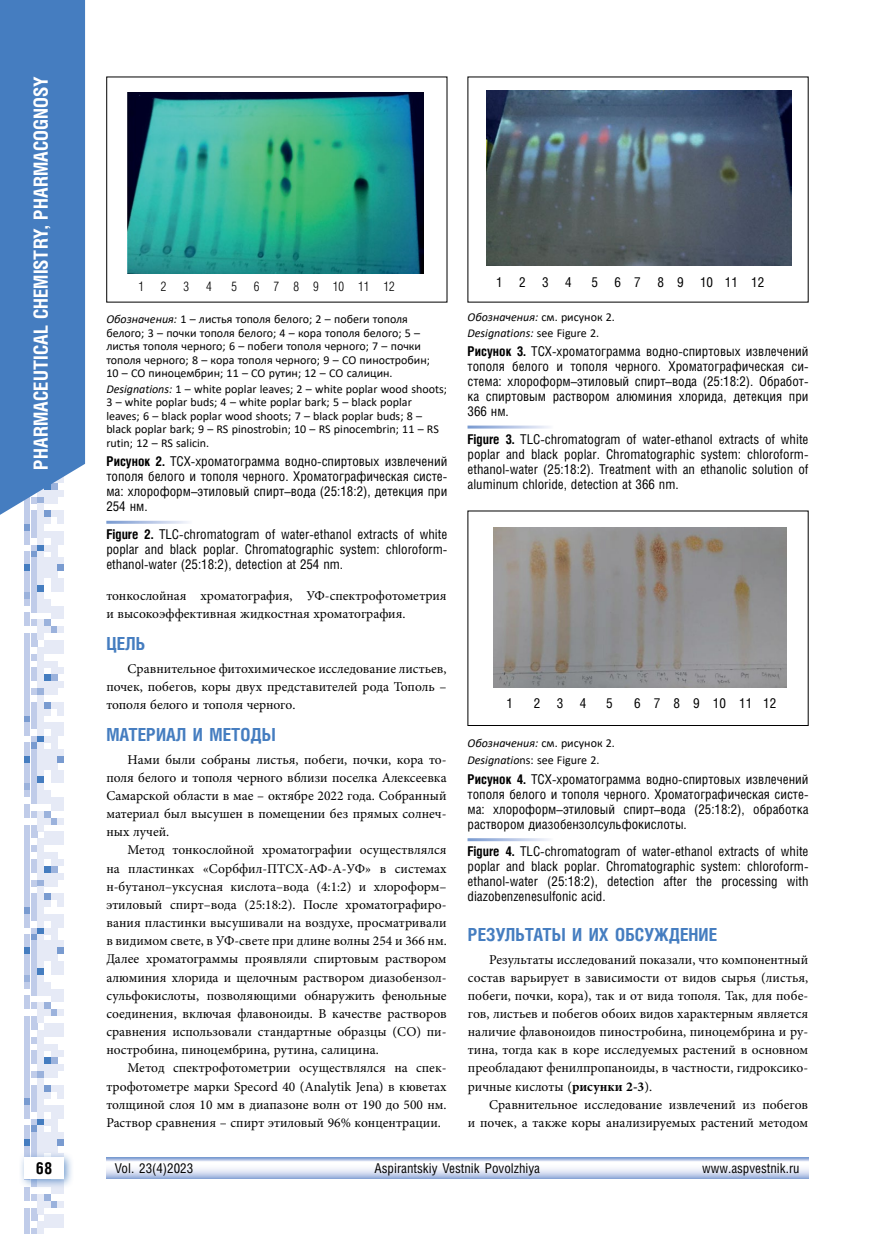
<style>
.page{position:relative;width:872px;height:1234px;background:#fff}
.page>*{position:absolute;margin:0;border:0;box-sizing:border-box;transform-origin:0 0}
.t1{font:700 19.5px "Helios Cond C";color:#fff}
.t2{font:700 18px "Helios Cond C";color:#457dc0}
.t3{font:700 16.5px "Helios Cond C";color:#000}
.t4{font:13.65px "Helios Cond C";color:#000}
.t5{font:13.5px/18.1px "Minion Pro";color:#000;text-align:justify}
.t6{font:13.5px/15px "Helios Cond C";color:#000;text-align:justify}
.t7{font:13.2px "Helios Cond Light C";color:#000}
.t8{font:12px/13.5px "Calibri";color:#000}
.t9{font:italic 12px/15.6px "Calibri";color:#000}
.s1{font-style:italic}
.s2{font-weight:700}
.s3{font-style:normal}
</style>
<div class="page">
<svg style="left:24px;top:527px;width:40px;height:37px"></svg>
<div style="left:24px;top:564px;width:6px;height:7px;background:#457dc0"></div>
<div style="left:31px;top:564px;width:6px;height:7px;background:#c0cce9"></div>
<div style="left:38px;top:564px;width:6px;height:7px;background:#e6eaf6"></div>
<div style="left:44px;top:564px;width:6px;height:7px;background:#e6eaf6"></div>
<div style="left:51px;top:564px;width:6px;height:7px;background:#e6eaf6"></div>
<div style="left:58px;top:564px;width:6px;height:7px;background:#799bd0"></div>
<svg style="left:24px;top:571px;width:40px;height:144px"></svg>
<div style="left:24px;top:715px;width:6px;height:7px;background:#799bd0"></div>
<div style="left:31px;top:715px;width:6px;height:7px;background:#c0cce9"></div>
<div style="left:38px;top:715px;width:6px;height:7px;background:#e6eaf6"></div>
<svg style="left:24px;top:722px;width:40px;height:47px"></svg>
<div style="left:24px;top:769px;width:6px;height:7px;background:#c0cce9"></div>
<div style="left:31px;top:769px;width:6px;height:7px;background:#c0cce9"></div>
<div style="left:38px;top:769px;width:6px;height:7px;background:#e6eaf6"></div>
<div style="left:51px;top:769px;width:6px;height:7px;background:#e6eaf6"></div>
<div style="left:58px;top:769px;width:6px;height:7px;background:#e6eaf6"></div>
<svg style="left:24px;top:776px;width:40px;height:253px"></svg>
<div style="left:24px;top:1029px;width:6px;height:7px;background:#c0cce9"></div>
<div style="left:38px;top:1029px;width:6px;height:7px;background:#e6eaf6"></div>
<div style="left:44px;top:1029px;width:6px;height:7px;background:#e6eaf6"></div>
<div style="left:51px;top:1029px;width:6px;height:7px;background:#e6eaf6"></div>
<div style="left:58px;top:1029px;width:6px;height:7px;background:#e6eaf6"></div>
<svg style="left:24px;top:1036px;width:40px;height:41px"></svg>
<div style="left:24px;top:1077px;width:6px;height:7px;background:#c0cce9"></div>
<div style="left:38px;top:1077px;width:6px;height:7px;background:#e6eaf6"></div>
<svg style="left:24px;top:1084px;width:40px;height:54px"></svg>
<div style="left:24px;top:1138px;width:6px;height:7px;background:#457dc0"></div>
<div style="left:31px;top:1138px;width:6px;height:7px;background:#c0cce9"></div>
<div style="left:38px;top:1138px;width:6px;height:7px;background:#e6eaf6"></div>
<div style="left:44px;top:1138px;width:6px;height:7px;background:#e6eaf6"></div>
<div style="left:51px;top:1138px;width:6px;height:7px;background:#e6eaf6"></div>
<div style="left:58px;top:1138px;width:6px;height:7px;background:#799bd0"></div>
<svg style="left:24px;top:1145px;width:40px;height:6px"></svg>
<div style="left:24px;top:1186px;width:6px;height:7px;background:#c0cce9"></div>
<div style="left:51px;top:1186px;width:6px;height:7px;background:#e6eaf6"></div>
<div style="left:58px;top:1186px;width:6px;height:7px;background:#e6eaf6"></div>
<svg style="left:24px;top:1193px;width:40px;height:40px"></svg>
<div style="left:18px;top:1151px;width:56px;height:37px;background:#457dc0;opacity:.75"></div>
<div style="left:24px;top:1157px;width:40px;height:21px;background:#fff"></div>
<svg style="left:0;top:0;width:85px;height:527px;background:#5085c4"></svg>
<svg style="left:106px;top:1157px;width:702px;height:21px"></svg>
<img style="left:128px;top:93px;width:295px;height:180px">
<img style="left:493px;top:527px;width:293px;height:160px">
<img style="left:486px;top:90px;width:305px;height:176px">
<h1 class="t1" style="left:29px;top:469px;width:393px;rotate:-90deg">Pharmaceutical chemistry, Pharmacognosy</h1>
<p class="t7" style="left:138px;top:279px;width:7px">1</p>
<p class="t7" style="left:161px;top:279px;width:7px">2</p>
<p class="t7" style="left:183px;top:279px;width:7px">3</p>
<p class="t7" style="left:206px;top:279px;width:7px">4</p>
<p class="t7" style="left:231px;top:279px;width:7px">5</p>
<p class="t7" style="left:254px;top:279px;width:142px">6 7 8 9 10 11 12</p>
<p class="t8" style="left:106px;top:312px;width:325px"><span class="s1">Обозначения:</span> 1 – листья тополя белого; 2 – побеги тополя белого; 3 – почки тополя белого; 4 – кора тополя белого; 5 – листья тополя черного; 6 – побеги тополя черного; 7 – почки тополя черного; 8 – кора тополя черного; 9 – СО пиностробин; 10 – СО пиноцембрин; 11 – СО рутин; 12 – СО салицин.</p>
<p class="t8" style="left:106px;top:382px;width:342px"><span class="s1">Designations:</span> 1 – white poplar leaves; 2 – white poplar wood shoots; 3 – white poplar buds; 4 – white poplar bark; 5 – black poplar leaves; 6 – black poplar wood shoots; 7 – black poplar buds; 8 – black poplar bark; 9 – RS pinostrobin; 10 – RS pinocembrin; 11 – RS rutin; 12 – RS salicin.</p>
<p class="t6" style="left:106px;top:453px;width:342px"><span class="s2">Рисунок 2.</span> ТСХ-хроматограмма водно-спиртовых извлечений тополя белого и тополя черного. Хроматографическая систе&shy;ма: хлороформ–этиловый спирт–вода (25:18:2), детекция при 254 нм.</p>
<p class="t6" style="left:106px;top:526px;width:342px"><span class="s2">Figure 2.</span> TLC-chromatogram of water-ethanol extracts of white poplar and black poplar. Chromatographic system: chloroform&shy;ethanol-water (25:18:2), detection at 254 nm.</p>
<p class="t4" style="left:141px;top:531px;width:77px">1 2 3 4</p>
<p class="t4" style="left:236px;top:531px;width:174px">5 6 7 8 9 10 11 12</p>
<p class="t5" style="left:106px;top:586px;width:342px">тонкослойная хроматография, УФ-спектрофотометрия и высокоэффективная жидкостная хроматография.</p>
<h2 class="t2" style="left:106px;top:633px;width:41px">ЦЕЛЬ</h2>
<p class="t5" style="left:106px;top:659px;width:342px;text-indent:21px">Сравнительное фитохимическое исследование листьев, почек, побегов, коры двух представителей рода Тополь – тополя белого и тополя черного.</p>
<h2 class="t2" style="left:106px;top:723px;width:171px">МАТЕРИАЛ И МЕТОДЫ</h2>
<p class="t5" style="left:106px;top:750px;width:342px;text-indent:21px">Нами были собраны листья, побеги, почки, кора то&shy;поля белого и тополя черного вблизи поселка Алексеевка Самарской области в мае – октябре 2022 года. Собранный материал был высушен в помещении без прямых солнеч&shy;ных лучей.</p>
<p class="t5" style="left:106px;top:841px;width:342px;text-indent:21px">Метод тонкослойной хроматографии осуществлялся на пластинках «Сорбфил-ПТСХ-АФ-А-УФ» в системах н-бутанол–уксусная кислота–вода (4:1:2) и хлороформ– этиловый спирт–вода (25:18:2). После хроматографиро&shy;вания пластинки высушивали на воздухе, просматривали в видимом свете, в УФ-свете при длине волны 254 и 366 нм.<br>Далее хроматограммы проявляли спиртовым раствором алюминия хлорида и щелочным раствором диазобензол&shy;сульфокислоты, позволяющими обнаружить фенольные соединения, включая флавоноиды. В качестве растворов сравнения использовали стандартные образцы (СО) пи&shy;ностробина, пиноцембрина, рутина, салицина.</p>
<p class="t5" style="left:106px;top:1058px;width:342px;text-indent:21px">Метод спектрофотометрии осуществлялся на спек&shy;трофотометре марки Specord 40 (Analytik Jena) в кюветах толщиной слоя 10 мм в диапазоне волн от 190 до 500 нм.<br>Раствор сравнения – спирт этиловый 96% концентрации.</p>
<p class="t4" style="left:145px;top:793px;width:8px">1</p>
<p class="t4" style="left:173px;top:793px;width:54px">2 3 4</p>
<p class="t4" style="left:245px;top:793px;width:8px">5</p>
<p class="t4" style="left:273px;top:793px;width:144px">6 7 8 9 10 11 12</p>
<p class="t4" style="left:496px;top:273px;width:77px">1 2 3 4</p>
<p class="t4" style="left:591px;top:273px;width:174px">5 6 7 8 9 10 11 12</p>
<p class="t9" style="left:467px;top:309px;width:149px">Обозначения: <span class="s3">см. рисунок 2.<br></span>Designations: <span class="s3">see Figure 2.</span></p>
<p class="t6" style="left:467px;top:343px;width:342px"><span class="s2">Рисунок 3.</span> ТСХ-хроматограмма водно-спиртовых извлечений тополя белого и тополя черного. Хроматографическая си&shy;стема: хлороформ–этиловый спирт–вода (25:18:2). Обработ&shy;ка спиртовым раствором алюминия хлорида, детекция при 366 нм.</p>
<p class="t6" style="left:467px;top:431px;width:342px"><span class="s2">Figure 3.</span> TLC-chromatogram of water-ethanol extracts of white poplar and black poplar. Chromatographic system: chloroform&shy;ethanol-water (25:18:2). Treatment with an ethanolic solution of aluminum chloride, detection at 366 nm.</p>
<p class="t4" style="left:502px;top:433px;width:77px">1 2 3 4</p>
<p class="t4" style="left:597px;top:433px;width:174px">5 6 7 8 9 10 11 12</p>
<p class="t4" style="left:506px;top:695px;width:8px">1</p>
<p class="t4" style="left:534px;top:695px;width:54px">2 3 4</p>
<p class="t4" style="left:606px;top:695px;width:8px">5</p>
<p class="t4" style="left:634px;top:695px;width:144px">6 7 8 9 10 11 12</p>
<p class="t8" style="left:467px;top:733px;width:149px;line-height:17.7px"><span class="s1">Обозначения:</span> см. рисунок 2.<br><span class="s1">Designatio</span>ns: see Figure 2.</p>
<p class="t6" style="left:467px;top:770px;width:342px"><span class="s2">Рисунок 4.</span> ТСХ-хроматограмма водно-спиртовых извлечений тополя белого и тополя черного. Хроматографическая систе&shy;ма: хлороформ–этиловый спирт–вода (25:18:2), обработка раствором диазобензолсульфокислоты.</p>
<p class="t6" style="left:467px;top:843px;width:342px"><span class="s2">Figure 4.</span> TLC-chromatogram of water-ethanol extracts of white poplar and black poplar. Chromatographic system: chloroform&shy;ethanol-water (25:18:2), detection after the processing with diazobenzenesulfonic acid.</p>
<h2 class="t2" style="left:468px;top:923px;width:251px">РЕЗУЛЬТАТЫ И ИХ ОБСУЖДЕНИЕ</h2>
<p class="t5" style="left:468px;top:949px;width:342px;text-indent:21px">Результаты исследований показали, что компонентный состав варьирует в зависимости от видов сырья (листья, побеги, почки, кора), так и от вида тополя. Так, для побе&shy;гов, листьев и побегов обоих видов характерным является наличие флавоноидов пиностробина, пиноцембрина и ру&shy;тина, тогда как в коре исследуемых растений в основном преобладают фенилпропаноиды, в частности, гидроксико&shy;ричные кислоты (<span class="s2">рисунки 2-3</span>).</p>
<p class="t5" style="left:468px;top:1095px;width:342px;text-align:right">Сравнительное исследование извлечений из побегов<br>и почек, а также коры анализируемых растений методом</p>
<p class="t3" style="left:36px;top:1158px;width:18px">68</p>
<p class="t6" style="left:115px;top:1159px;width:80px">Vol. 23(4)2023</p>
<p class="t6" style="left:374px;top:1159px;width:167px">Aspirantskiy Vestnik Povolzhiya</p>
<p class="t6" style="left:702px;top:1159px;width:99px">www.aspvestnik.ru</p>
</div>
